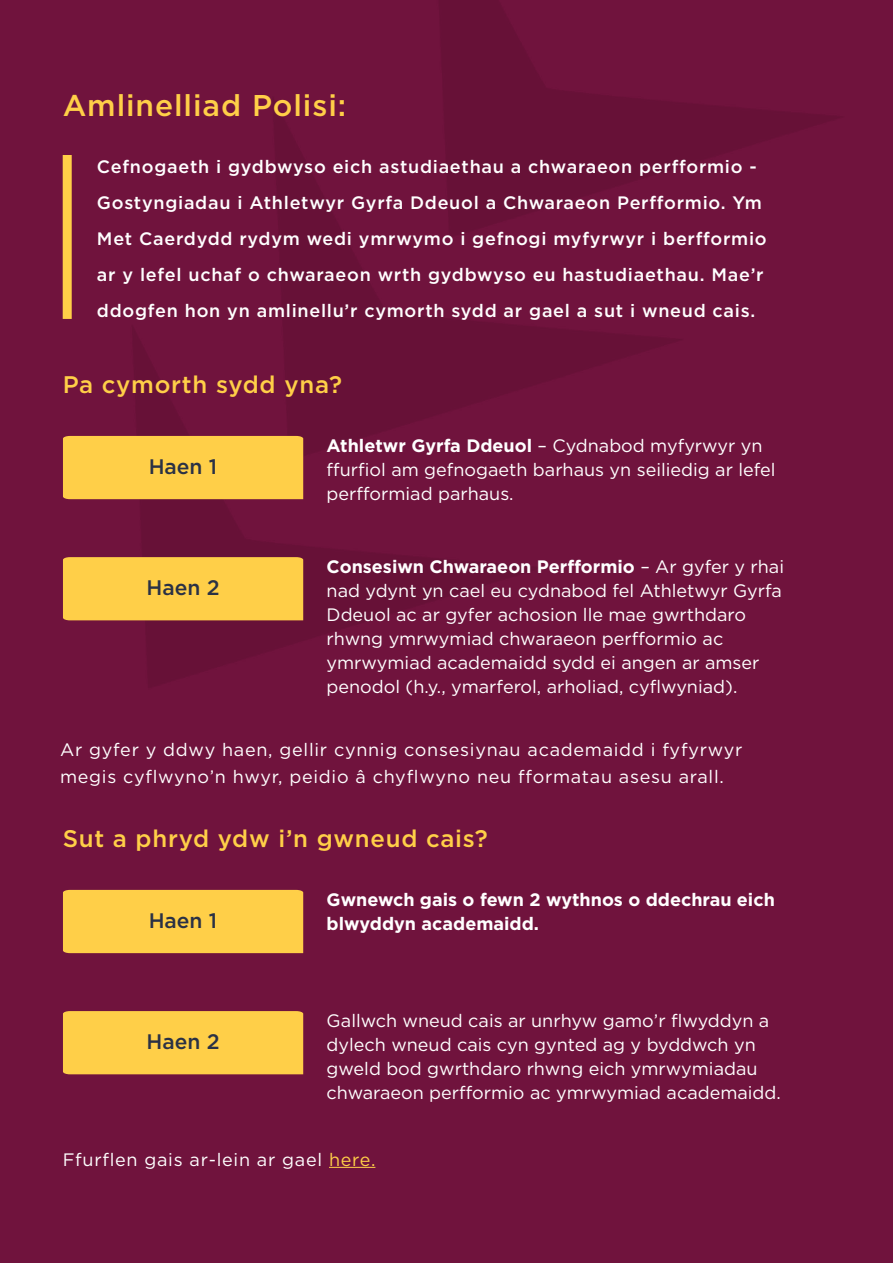
<style>
.page{position:relative;width:893px;height:1263px;background:#70133d}
.page>*{position:absolute;margin:0;border:0;box-sizing:border-box;transform-origin:0 0}
.t1{font:500 30px "Gotham";letter-spacing:.03em;color:#ffcf48}
.t2{font:500 24px "Gotham";letter-spacing:.03em;color:#ffcf48}
.t3{font:500 21px "Gotham";color:#2a3145}
.t4{font:18px/24px "Gotham";color:#fff}
.t5{font:500 18px/36px "Gotham";letter-spacing:.04em;color:#fff}
.t6{font:18px/27px "Gotham";letter-spacing:.04em;color:#fff}
.t7{font:700 18px/24px "Gotham";color:#fff}
.s1{font-weight:700}
.s2{color:#ffcf48}
</style>
<div class="page">
<div style="left:63px;top:155px;width:9px;height:164px;background:#ffcf48"></div>
<div style="left:63px;top:436px;width:240px;height:63px;background:#ffcf48"></div>
<div style="left:63px;top:557px;width:240px;height:63px;background:#ffcf48"></div>
<div style="left:63px;top:890px;width:240px;height:63px;background:#ffcf48"></div>
<div style="left:63px;top:1011px;width:240px;height:63px;background:#ffcf48"></div>
<hr style="left:329px;top:1167px;width:46px;height:1px;background:#ffcf48">
<h1 class="t1" style="left:63px;top:86px;width:285px">Amlinelliad Polisi:</h1>
<p class="t5" style="left:97px;top:148px;width:671px">Cefnogaeth i gydbwyso eich astudiaethau a chwaraeon perfformio - Gostyngiadau i Athletwyr Gyrfa Ddeuol a Chwaraeon Perfformio. Ym Met Caerdydd rydym wedi ymrwymo i gefnogi myfyrwyr i berfformio ar y lefel uchaf o chwaraeon wrth gydbwyso eu hastudiaethau. Mae’r ddogfen hon yn amlinellu’r cymorth sydd ar gael a sut i wneud cais.</p>
<h2 class="t2" style="left:63px;top:369px;width:281px">Pa cymorth sydd yna?</h2>
<p class="t3" style="left:149px;top:453px;width:70px">Haen 1</p>
<p class="t3" style="left:146px;top:574px;width:75px">Haen 2</p>
<p class="t4" style="left:327px;top:433px;width:450px"><span class="s1">Athletwr Gyrfa Ddeuol</span> – Cydnabod myfyrwyr yn ffurfiol am gefnogaeth barhaus yn seiliedig ar lefel perfformiad parhaus.</p>
<p class="t4" style="left:327px;top:555px;width:459px"><span class="s1">Consesiwn Chwaraeon Perfformio</span> – Ar gyfer y rhai nad ydynt yn cael eu cydnabod fel Athletwyr Gyrfa Ddeuol ac ar gyfer achosion lle mae gwrthdaro rhwng ymrwymiad chwaraeon perfformio ac ymrwymiad academaidd sydd ei angen ar amser penodol (h.y., ymarferol, arholiad, cyflwyniad).</p>
<p class="t6" style="left:60px;top:735px;width:684px">Ar gyfer y ddwy haen, gellir cynnig consesiynau academaidd i fyfyrwyr megis cyflwyno’n hwyr, peidio â chyflwyno neu fformatau asesu arall.</p>
<h2 class="t2" style="left:63px;top:823px;width:427px">Sut a phryd ydw i’n gwneud cais?</h2>
<p class="t3" style="left:149px;top:906px;width:70px">Haen 1</p>
<p class="t3" style="left:146px;top:1028px;width:75px">Haen 2</p>
<p class="t7" style="left:327px;top:888px;width:450px">Gwnewch gais o fewn 2 wythnos o ddechrau eich blwyddyn academaidd.</p>
<p class="t4" style="left:327px;top:1008px;width:456px">Gallwch wneud cais ar unrhyw gamo’r flwyddyn a dylech wneud cais cyn gynted ag y byddwch yn gweld bod gwrthdaro rhwng eich ymrwymiadau chwaraeon perfformio ac ymrwymiad academaidd.</p>
<p class="t6" style="left:63px;top:1145px;width:314px">Ffurflen gais ar-lein ar gael <span class="s2">here.</span></p>
</div>
